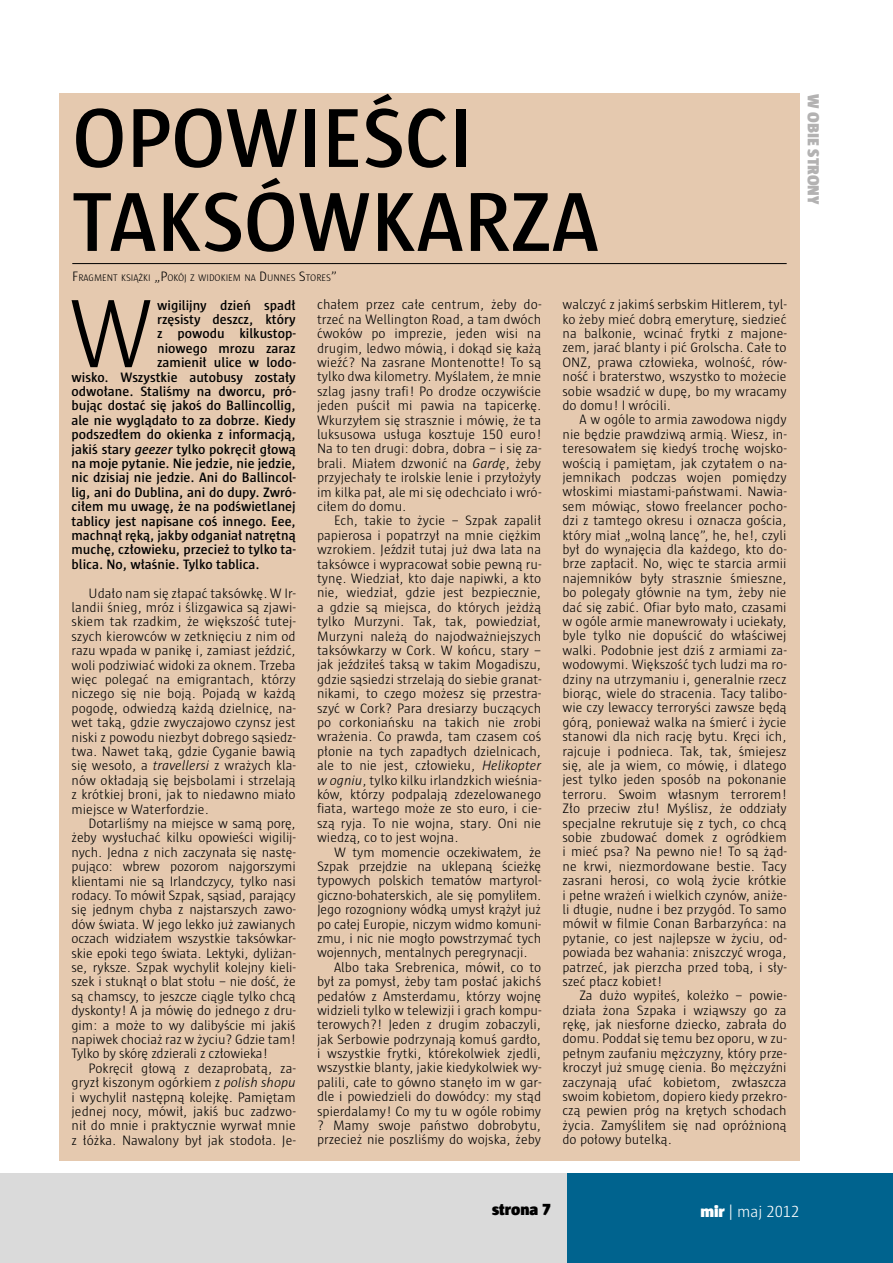
<style>
.page{position:relative;width:893px;height:1263px;background:#fff}
.page>*{position:absolute;margin:0;border:0;box-sizing:border-box;transform-origin:0 0}
.t1{font:300 99.3px "Sun";color:#000}
.t2{font:600 85.5px/84px "Sun";color:#000}
.t3{font:300 16.5px "pl Sun Pl";color:#fff}
.t4{font:900 16.5px "Sun";color:#b3b2b2}
.t5{font:900 16.5px "Sun";letter-spacing:-.005em;color:#000}
.t6{font:300 13.95px/14.4px "Sun";color:#000;text-align:justify}
.t7{font:600 13.95px "Sun";color:#000}
.t8{font:300 9.75px "Sun";color:#000}
.s1{font-size:13.95px}
.s2{font-style:italic}
.s3{font-family:"Sun";font-weight:900}
</style>
<div class="page">
<div style="left:0;top:1174px;width:568px;height:89px;background:#dadada"></div>
<div style="left:568px;top:1174px;width:325px;height:89px;background:#00638e"></div>
<div style="left:59px;top:94px;width:740px;height:1067px;background:#e5c9af"></div>
<hr style="left:72px;top:263px;width:715px;height:1px;background:#000">
<h2 class="t2" style="left:72px;top:96px;width:526px">OPOWIEŚCI<br>TAKSÓWKA RZA</h2>
<p class="t8" style="left:72px;top:272px;width:266px"><span class="s1">F</span>RAGMENT KSIĄŻKI <span class="s1">„P</span>OKÓJ Z WIDOKIEM NA <span class="s1">D</span> UNNES <span class="s1">S</span>TORES<span class="s1">”</span></p>
<h1 class="t1" style="left:69px;top:282px;width:86px">W</h1>
<p class="t7" style="left:157px;top:297px;width:140px">wigilijny dzień spadł</p>
<p class="t7" style="left:157px;top:312px;width:140px">rzęsisty deszcz, który</p>
<p class="t7" style="left:157px;top:326px;width:140px">z powodu kilkustop-</p>
<p class="t7" style="left:157px;top:341px;width:140px">niowego mrozu zaraz</p>
<p class="t7" style="left:157px;top:355px;width:140px">zamienił ulice w lodo-</p>
<p class="t7" style="left:72px;top:369px;width:226px">wisko. Wszystkie autobusy zostały</p>
<p class="t7" style="left:72px;top:384px;width:226px">odwołane. Staliśmy na dworcu, pró-</p>
<p class="t7" style="left:72px;top:398px;width:226px">bując dostać się jakoś do Ballincollig,</p>
<p class="t7" style="left:72px;top:412px;width:226px">ale nie wyglądało to za dobrze. Kiedy</p>
<p class="t7" style="left:72px;top:427px;width:226px">podszedłem do okienka z informacją,</p>
<p class="t7" style="left:72px;top:441px;width:226px">jakiś stary <span class="s2">geezer</span> tylko pokręcił głową</p>
<p class="t7" style="left:72px;top:456px;width:226px">na moje pytanie. Nie jedzie, nie jedzie,</p>
<p class="t7" style="left:72px;top:470px;width:226px">nic dzisiaj nie jedzie. Ani do Ballincol-</p>
<p class="t7" style="left:72px;top:484px;width:226px">lig, ani do Dublina, ani do dupy. Zwró-</p>
<p class="t7" style="left:72px;top:499px;width:226px">ciłem mu uwagę, że na podświetlanej</p>
<p class="t7" style="left:72px;top:513px;width:226px">tablicy jest napisane coś innego. Eee,</p>
<p class="t7" style="left:72px;top:528px;width:226px">machnął ręką, jakby odganiał natrętną</p>
<p class="t7" style="left:72px;top:542px;width:226px">muchę, człowieku, przecież to tylko ta-</p>
<p class="t7" style="left:72px;top:556px;width:190px">blica. No, właśnie. Tylko tablica.</p>
<p class="t6" style="left:72px;top:586px;width:226px;text-indent:17px">Udało nam się złapać taksówkę. W Ir&shy;landii śnieg, mróz i ślizgawica są zjawi&shy;skiem tak rzadkim, że większość tutej&shy;szych kierowców w zetknięciu z nim od razu wpada w panikę i, zamiast jeździć, woli podziwiać widoki za oknem. Trzeba więc polegać na emigrantach, którzy niczego się nie boją. Pojadą w każdą pogodę, odwiedzą każdą dzielnicę, na&shy;wet taką, gdzie zwyczajowo czynsz jest niski z powodu niezbyt dobrego sąsiedz&shy;twa. Nawet taką, gdzie Cyganie bawią się wesoło, a <span class="s2">travellersi</span> z wrażych kla&shy;nów okładają się bejsbolami i strzelają z krótkiej broni, jak to niedawno miało miejsce w Waterfordzie.</p>
<p class="t6" style="left:72px;top:816px;width:226px;text-indent:17px">Dotarliśmy na miejsce w samą porę, żeby wysłuchać kilku opowieści wigilij&shy;nych. Jedna z nich zaczynała się nastę&shy;pująco: wbrew pozorom najgorszymi klientami nie są Irlandczycy, tylko nasi rodacy. To mówił Szpak, sąsiad, parający się jednym chyba z najstarszych zawo&shy;dów świata. W jego lekko już zawianych oczach widziałem wszystkie taksówkar&shy;skie epoki tego świata. Lektyki, dyliżan&shy;se, ryksze. Szpak wychylił kolejny kieli&shy;szek i stuknął o blat stołu – nie dość, że są chamscy, to jeszcze ciągle tylko chcą dyskonty! A ja mówię do jednego z dru&shy;gim: a może to wy dalibyście mi jakiś napiwek chociaż raz w życiu? Gdzie tam!<br>Tylko by skórę zdzierali z człowieka!</p>
<p class="t6" style="left:72px;top:1061px;width:226px;text-indent:17px">Pokręcił głową z dezaprobatą, za&shy;gryzł kiszonym ogórkiem z <span class="s2">polish shopu </span>i wychylił następną kolejkę. Pamiętam jednej nocy, mówił, jakiś buc zadzwo&shy;nił do mnie i praktycznie wyrwał mnie z łóżka. Nawalony był jak stodoła. Je-</p>
<p class="t6" style="left:317px;top:298px;width:226px">chałem przez całe centrum, żeby do&shy;trzeć na Wellington Road, a tam dwóch ćwoków po imprezie, jeden wisi na drugim, ledwo mówią, i dokąd się każą wieźć? Na zasrane Montenotte! To są tylko dwa kilometry. Myślałem, że mnie szlag jasny trafi! Po drodze oczywiście jeden puścił mi pawia na tapicerkę.<br>Wkurzyłem się strasznie i mówię, że ta luksusowa usługa kosztuje 150 euro!<br>Na to ten drugi: dobra, dobra − i się za&shy;brali. Miałem dzwonić na <span class="s2">Gardę</span>, żeby przyjechały te irolskie lenie i przyłożyły im kilka pał, ale mi się odechciało i wró&shy;ciłem do domu.</p>
<p class="t6" style="left:317px;top:513px;width:226px;text-indent:17px">Ech, takie to życie – Szpak zapalił papierosa i popatrzył na mnie ciężkim wzrokiem. Jeździł tutaj już dwa lata na taksówce i wypracował sobie pewną ru&shy;tynę. Wiedział, kto daje napiwki, a kto nie, wiedział, gdzie jest bezpiecznie, a gdzie są miejsca, do których jeżdżą tylko Murzyni. Tak, tak, powiedział, Murzyni należą do najodważniejszych taksówkarzy w Cork. W końcu, stary – jak jeździłeś taksą w takim Mogadiszu, gdzie sąsiedzi strzelają do siebie granat&shy;nikami, to czego możesz się przestra&shy;szyć w Cork? Para dresiarzy buczących po corkoniańsku na takich nie zrobi wrażenia. Co prawda, tam czasem coś płonie na tych zapadłych dzielnicach, ale to nie jest, człowieku, <span class="s2">Helikopter w ogniu</span>, tylko kilku irlandzkich wieśnia&shy;ków, którzy podpalają zdezelowanego fiata, wartego może ze sto euro, i cie&shy;szą ryja. To nie wojna, stary. Oni nie wiedzą, co to jest wojna.</p>
<p class="t6" style="left:334px;top:845px;width:209px">W tym momencie oczekiwałem, że</p>
<p class="t6" style="left:317px;top:859px;width:226px">Szpak przejdzie na uklepaną ścieżkę</p>
<p class="t6" style="left:317px;top:873px;width:226px">typowych polskich tematów martyrol-</p>
<p class="t6" style="left:317px;top:888px;width:226px">giczno-bohaterskich, ale się pomyliłem.</p>
<p class="t6" style="left:317px;top:902px;width:226px">Jego rozogniony wódką umysł krążył już</p>
<p class="t6" style="left:317px;top:917px;width:226px">po całej Europie, niczym widmo komuni-</p>
<p class="t6" style="left:317px;top:931px;width:226px">zmu, i nic nie mogło powstrzymać tych</p>
<p class="t6" style="left:317px;top:945px;width:212px">wojennych, mentalnych peregrynacji.</p>
<p class="t6" style="left:334px;top:960px;width:209px">Albo taka Srebrenica, mówił, co to</p>
<p class="t6" style="left:317px;top:974px;width:226px">był za pomysł, żeby tam posłać jakichś</p>
<p class="t6" style="left:317px;top:989px;width:226px">pedałów z Amsterdamu, którzy wojnę</p>
<p class="t6" style="left:317px;top:1003px;width:226px">widzieli tylko w telewizji i grach kompu-</p>
<p class="t6" style="left:317px;top:1017px;width:226px">terowych?! Jeden z drugim zobaczyli,</p>
<p class="t6" style="left:317px;top:1032px;width:226px">jak Serbowie podrzynają komuś gardło,</p>
<p class="t6" style="left:317px;top:1046px;width:226px">i wszystkie frytki, którekolwiek zjedli,</p>
<p class="t6" style="left:317px;top:1061px;width:226px">wszystkie blanty, jakie kiedykolwiek wy-</p>
<p class="t6" style="left:317px;top:1075px;width:226px">palili, całe to gówno stanęło im w gar-</p>
<p class="t6" style="left:317px;top:1089px;width:226px">dle i powiedzieli do dowódcy: my stąd</p>
<p class="t6" style="left:317px;top:1104px;width:226px">spierdalamy! Co my tu w ogóle robimy</p>
<p class="t6" style="left:317px;top:1118px;width:226px">? Mamy swoje państwo dobrobytu,</p>
<p class="t6" style="left:317px;top:1133px;width:226px">przecież nie poszliśmy do wojska, żeby</p>
<p class="t6" style="left:562px;top:297px;width:226px">walczyć z jakimś serbskim Hitlerem, tyl&shy;ko żeby mieć dobrą emeryturę, siedzieć na balkonie, wcinać frytki z majone&shy;zem, jarać blanty i pić Grolscha. Całe to ONZ, prawa człowieka, wolność, rów&shy;ność i braterstwo, wszystko to możecie sobie wsadzić w dupę, bo my wracamy do domu! I wrócili.</p>
<p class="t6" style="left:562px;top:413px;width:226px;text-indent:17px">A w ogóle to armia zawodowa nigdy nie będzie prawdziwą armią. Wiesz, in&shy;teresowałem się kiedyś trochę wojsko&shy;wością i pamiętam, jak czytałem o na&shy;jemnikach podczas wojen pomiędzy włoskimi miastami-państwami. Nawia&shy;sem mówiąc, słowo freelancer pocho&shy;dzi z tamtego okresu i oznacza gościa, który miał „wolną lancę”, he, he!, czyli był do wynajęcia dla każdego, kto do&shy;brze zapłacił. No, więc te starcia armii najemników były strasznie śmieszne, bo polegały głównie na tym, żeby nie dać się zabić. Ofiar było mało, czasami w ogóle armie manewrowały i uciekały, byle tylko nie dopuścić do właściwej walki. Podobnie jest dziś z armiami za&shy;wodowymi. Większość tych ludzi ma ro&shy;dziny na utrzymaniu i, generalnie rzecz biorąc, wiele do stracenia. Tacy talibo&shy;wie czy lewaccy terroryści zawsze będą górą, ponieważ walka na śmierć i życie stanowi dla nich rację bytu. Kręci ich, rajcuje i podnieca. Tak, tak, śmiejesz się, ale ja wiem, co mówię, i dlatego jest tylko jeden sposób na pokonanie terroru. Swoim własnym terrorem!<br>Zło przeciw złu! Myślisz, że oddziały specjalne rekrutuje się z tych, co chcą sobie zbudować domek z ogródkiem i mieć psa? Na pewno nie! To są żąd&shy;ne krwi, niezmordowane bestie. Tacy zasrani herosi, co wolą życie krótkie i pełne wrażeń i wielkich czynów, aniże&shy;li długie, nudne i bez przygód. To samo mówił w filmie Conan Barbarzyńca: na pytanie, co jest najlepsze w życiu, od&shy;powiada bez wahania: zniszczyć wroga, patrzeć, jak pierzcha przed tobą, i sły&shy;szeć płacz kobiet!</p>
<p class="t6" style="left:562px;top:988px;width:226px;text-indent:17px">Za dużo wypiłeś, koleżko – powie&shy;działa żona Szpaka i wziąwszy go za rękę, jak niesforne dziecko, zabrała do domu. Poddał się temu bez oporu, w zu&shy;pełnym zaufaniu mężczyzny, który prze&shy;kroczył już smugę cienia. Bo mężczyźni zaczynają ufać kobietom, zwłaszcza swoim kobietom, dopiero kiedy przekro&shy;czą pewien próg na krętych schodach życia. Zamyśliłem się nad opróżnioną do połowy butelką.</p>
<p class="t4" style="left:823px;top:94px;width:112px;rotate:90deg">w obiestrony</p>
<p class="t5" style="left:492px;top:1200px;width:60px">strona 7</p>
<p class="t3" style="left:700px;top:1202px;width:101px"><span class="s3">mir</span> | maj 2012</p>
</div>
